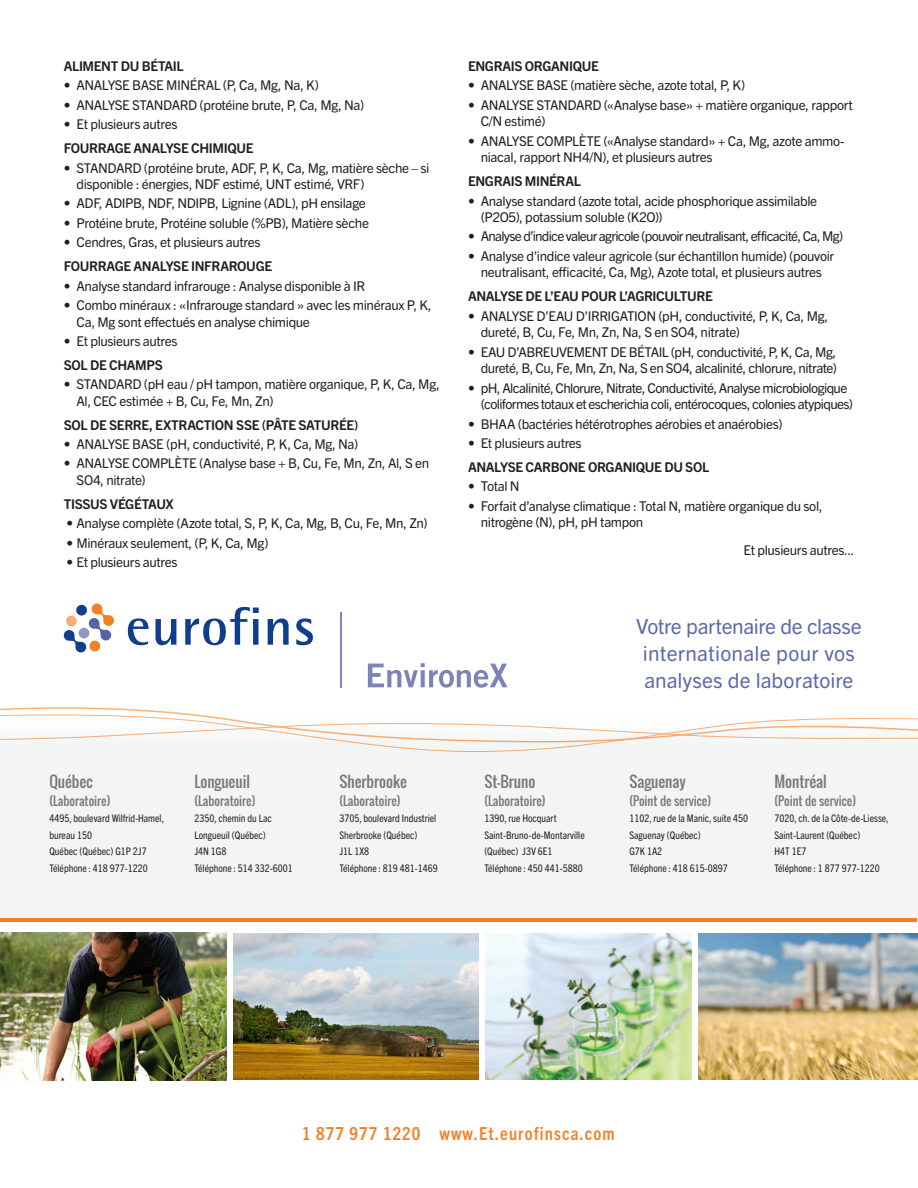
<style>
.page{position:relative;width:918px;height:1188px;background:#fff}
.page>*{position:absolute;margin:0;border:0;box-sizing:border-box;transform-origin:0 0}
.texte{font:21px/27px "Trade Gothic Next SR Pro";color:#5d69a9;text-align:center}
.t1{font:700 condensed 18px "Trade Gothic Next LT Pro";letter-spacing:.06em;color:#f48026}
.t2{font:15px "Oswald";color:#76787b}
.texte-2{font:13.5px/16.5px "Trade Gothic Next SR Pro";letter-spacing:-.03em;color:#231f20}
.texte-3{font:700 13.5px "Trade Gothic Next SR Pro";letter-spacing:-.025em;color:#231f20}
.texte-4{font:13.5px "Trade Gothic Next SR Pro";letter-spacing:-.055em;color:#231f20}
.t3{font:12px "Oswald";color:#76787b}
.Courant{font:condensed 10.5px/16.5px "Trade Gothic Next SR Pro";color:#231f20}
</style>
<div class="page">
<div style="left:0;top:715px;width:918px;height:208px;background:#f3f4f4"></div>
<hr style="left:0;top:918px;width:917px;height:4px;background:#f48026">
<svg style="left:0;top:707px;width:918px;height:45px"></svg>
<svg style="left:64px;top:603px;width:50px;height:49px"></svg>
<div style="left:89px;top:641px;width:11px;height:10px;background:#f48026;border-radius:50%"></div>
<div style="left:66px;top:616px;width:11px;height:10px;background:#f9ad73;border-radius:50%"></div>
<div style="left:76px;top:605px;width:11px;height:11px;background:#103d8c;border-radius:50%"></div>
<svg style="left:128px;top:618px;width:21px;height:27px"></svg>
<svg style="left:155px;top:619px;width:21px;height:26px"></svg>
<svg style="left:185px;top:607px;width:74px;height:38px"></svg>
<svg style="left:268px;top:618px;width:21px;height:27px"></svg>
<svg style="left:296px;top:618px;width:17px;height:27px"></svg>
<svg style="left:368px;top:663px;width:139px;height:25px"></svg>
<hr style="left:340px;top:613px;width:2px;height:75px;background:#7d83b9">
<img style="left:0;top:933px;width:227px;height:147px">
<img style="left:486px;top:933px;width:205px;height:147px">
<img style="left:698px;top:933px;width:220px;height:147px">
<img style="left:233px;top:933px;width:245px;height:147px">
<p class="texte-3" style="left:64px;top:57px;width:121px">ALIMENT DU BÉTAIL</p>
<p class="texte-2" style="left:64px;top:76px;width:257px">• ANALYSE BASE MINÉRAL (P, Ca, Mg, Na, K)</p>
<p class="texte-2" style="left:64px;top:96px;width:302px">• ANALYSE STANDARD (protéine brute, P, Ca, Mg, Na)</p>
<p class="texte-2" style="left:64px;top:115px;width:115px">• Et plusieurs autres</p>
<p class="texte-3" style="left:64px;top:139px;width:191px">FOURRAGE ANALYSE CHIMIQUE</p>
<p class="texte-2" style="left:77px;top:158px;width:354px;text-indent:-13px">• STANDARD (protéine brute, ADF, P, K, Ca, Mg, matière sèche – si disponible : énergies, NDF estimé, UNT estimé, VRF)</p>
<p class="texte-2" style="left:64px;top:194px;width:304px">• ADF, ADIPB, NDF, NDIPB, Lignine (ADL), pH ensilage</p>
<p class="texte-2" style="left:64px;top:214px;width:307px">• Protéine brute, Protéine soluble (%PB), Matière sèche</p>
<p class="texte-2" style="left:64px;top:233px;width:198px">• Cendres, Gras, et plusieurs autres</p>
<p class="texte-3" style="left:64px;top:257px;width:210px">FOURRAGE ANALYSE INFRAROUGE</p>
<p class="texte-2" style="left:64px;top:277px;width:303px">• Analyse standard infrarouge : Analyse disponible à IR</p>
<p class="texte-2" style="left:77px;top:296px;width:357px;text-indent:-13px">• Combo minéraux : «Infrarouge standard » avec les minéraux P, K,<br>Ca, Mg sont effectués en analyse chimique</p>
<p class="texte-2" style="left:64px;top:332px;width:115px">• Et plusieurs autres</p>
<p class="texte-3" style="left:64px;top:356px;width:101px">SOL DE CHAMPS</p>
<p class="texte-2" style="left:77px;top:375px;width:365px;text-indent:-13px">• STANDARD (pH eau / pH tampon, matière organique, P, K, Ca, Mg,<br>Al, CEC estimée + B, Cu, Fe, Mn, Zn)</p>
<p class="texte-3" style="left:64px;top:415px;width:296px">SOL DE SERRE, EXTRACTION SSE (PÂTE SATURÉE)</p>
<p class="texte-2" style="left:64px;top:435px;width:296px">• ANALYSE BASE (pH, conductivité, P, K, Ca, Mg, Na)</p>
<p class="texte-2" style="left:77px;top:454px;width:354px;text-indent:-13px">• ANALYSE COMPLÈTE (Analyse base + B, Cu, Fe, Mn, Zn, Al, S en<br>SO4, nitrate)</p>
<p class="texte-3" style="left:64px;top:494px;width:112px">TISSUS VÉGÉTAUX</p>
<p class="texte-2" style="left:66px;top:514px;width:363px">• Analyse complète (Azote total, S, P, K, Ca, Mg, B, Cu, Fe, Mn, Zn)</p>
<p class="texte-2" style="left:66px;top:534px;width:204px">• Minéraux seulement, (P, K, Ca, Mg)</p>
<p class="texte-2" style="left:66px;top:553px;width:113px">• Et plusieurs autres</p>
<p class="texte-3" style="left:468px;top:57px;width:132px">ENGRAIS ORGANIQUE</p>
<p class="texte-2" style="left:468px;top:76px;width:279px">• ANALYSE BASE (matière sèche, azote total, P, K)</p>
<p class="texte-2" style="left:481px;top:96px;width:374px;text-indent:-13px">• ANALYSE STANDARD («Analyse base» + matière organique, rapport<br>C/N estimé)</p>
<p class="texte-2" style="left:481px;top:132px;width:365px;text-indent:-13px">• ANALYSE COMPLÈTE («Analyse standard» + Ca, Mg, azote ammo&shy;niacal, rapport NH4/N), et plusieurs autres</p>
<p class="texte-3" style="left:468px;top:172px;width:115px">ENGRAIS MINÉRAL</p>
<p class="texte-2" style="left:481px;top:191px;width:338px;text-indent:-13px">• Analyse standard (azote total, acide phosphorique assimilable (P2O5), potassium soluble (K2O))</p>
<p class="texte-4" style="left:468px;top:227px;width:377px">• Analyse d’indice valeur agricole (pouvoir neutralisant, efficacité, Ca, Mg)</p>
<p class="texte-2" style="left:468px;top:247px;width:368px;text-align:center">• Analyse d’indice valeur agricole (sur échantillon humide) (pouvoir neutralisant, efficacité, Ca, Mg), Azote total, et plusieurs autres</p>
<p class="texte-3" style="left:468px;top:287px;width:246px">ANALYSE DE L’EAU POUR L’AGRICULTURE</p>
<p class="texte-2" style="left:481px;top:307px;width:349px;text-indent:-13px">• ANALYSE D’EAU D’IRRIGATION (pH, conductivité, P, K, Ca, Mg, dureté, B, Cu, Fe, Mn, Zn, Na, S en SO4, nitrate)</p>
<p class="texte-2" style="left:468px;top:343px;width:371px;text-align:right">• EAU D’ABREUVEMENT DE BÉTAIL (pH, conductivité, P, K, Ca, Mg, dureté, B, Cu, Fe, Mn, Zn, Na, S en SO4, alcalinité, chlorure, nitrate)</p>
<p class="texte-2" style="left:481px;top:379px;width:374px;text-indent:-13px">• pH, Alcalinité, Chlorure, Nitrate, Conductivité, Analyse microbiologique (coliformes totaux et escherichia coli, entérocoques, colonies atypiques)</p>
<p class="texte-2" style="left:468px;top:415px;width:316px">• BHAA (bactéries hétérotrophes aérobies et anaérobies)</p>
<p class="texte-2" style="left:468px;top:434px;width:115px">• Et plusieurs autres</p>
<p class="texte-3" style="left:468px;top:458px;width:243px">ANALYSE CARBONE ORGANIQUE DU SOL</p>
<p class="texte-2" style="left:468px;top:477px;width:53px">• Total N</p>
<p class="texte-2" style="left:481px;top:497px;width:343px;text-indent:-13px">• Forfait d’analyse climatique : Total N, matière organique du sol, nitrogène (N), pH, pH tampon</p>
<p class="texte-2" style="left:744px;top:541px;width:112px">Et plusieurs autres...</p>
<p class="texte" style="left:636px;top:612px;width:227px">Votre partenaire de classe internationale pour vos analyses de laboratoire</p>
<p class="t2" style="left:49px;top:770px;width:45px">Québec</p>
<p class="t3" style="left:49px;top:791px;width:63px">(Laboratoire)</p>
<p class="Courant" style="left:49px;top:809px;width:116px">4495, boulevard Wilfrid-Hamel, bureau 150</p>
<p class="Courant" style="left:49px;top:842px;width:99px">Québec (Québec) G1P 2J7</p>
<p class="Courant" style="left:49px;top:859px;width:100px">Téléphone : 418 977-1220</p>
<p class="t2" style="left:194px;top:770px;width:57px">Longueuil</p>
<p class="t3" style="left:194px;top:791px;width:63px">(Laboratoire)</p>
<p class="Courant" style="left:194px;top:809px;width:79px">2350, chemin du Lac</p>
<p class="Courant" style="left:194px;top:826px;width:73px">Longueuil (Québec)<br>J4N 1G8</p>
<p class="Courant" style="left:194px;top:859px;width:100px">Téléphone : 514 332-6001</p>
<p class="t2" style="left:339px;top:770px;width:69px">Sherbrooke</p>
<p class="t3" style="left:339px;top:791px;width:63px">(Laboratoire)</p>
<p class="Courant" style="left:339px;top:809px;width:98px">3705, boulevard Industriel<br>Sherbrooke (Québec)<br>J1L 1X8</p>
<p class="Courant" style="left:339px;top:859px;width:100px">Téléphone : 819 481-1469</p>
<p class="t2" style="left:484px;top:770px;width:52px">St-Bruno</p>
<p class="t3" style="left:484px;top:791px;width:63px">(Laboratoire)</p>
<p class="Courant" style="left:484px;top:809px;width:74px">1390, rue Hocquart</p>
<p class="Courant" style="left:484px;top:826px;width:102px">Saint-Bruno-de-Montarville (Québec) J3V 6E1</p>
<p class="Courant" style="left:484px;top:859px;width:100px">Téléphone : 450 441-5880</p>
<p class="t2" style="left:629px;top:770px;width:58px">Saguenay</p>
<p class="t3" style="left:629px;top:791px;width:83px">(Point de service)</p>
<p class="Courant" style="left:629px;top:809px;width:120px">1102, rue de la Manic, suite 450</p>
<p class="Courant" style="left:629px;top:826px;width:73px">Saguenay (Québec)<br>G7K 1A2</p>
<p class="Courant" style="left:629px;top:859px;width:100px">Téléphone : 418 615-0897</p>
<p class="t2" style="left:774px;top:770px;width:54px">Montréal</p>
<p class="t3" style="left:774px;top:791px;width:83px">(Point de service)</p>
<p class="Courant" style="left:774px;top:809px;width:116px">7020, ch. de la Côte-de-Liesse,<br>Saint-Laurent (Québec)<br>H4T 1E7</p>
<p class="Courant" style="left:774px;top:859px;width:107px">Téléphone : 1 877 977-1220</p>
<p class="t1" style="left:302px;top:1121px;width:314px">1 877 977 1220 www.Et.eurofinsca.com</p>
</div>
